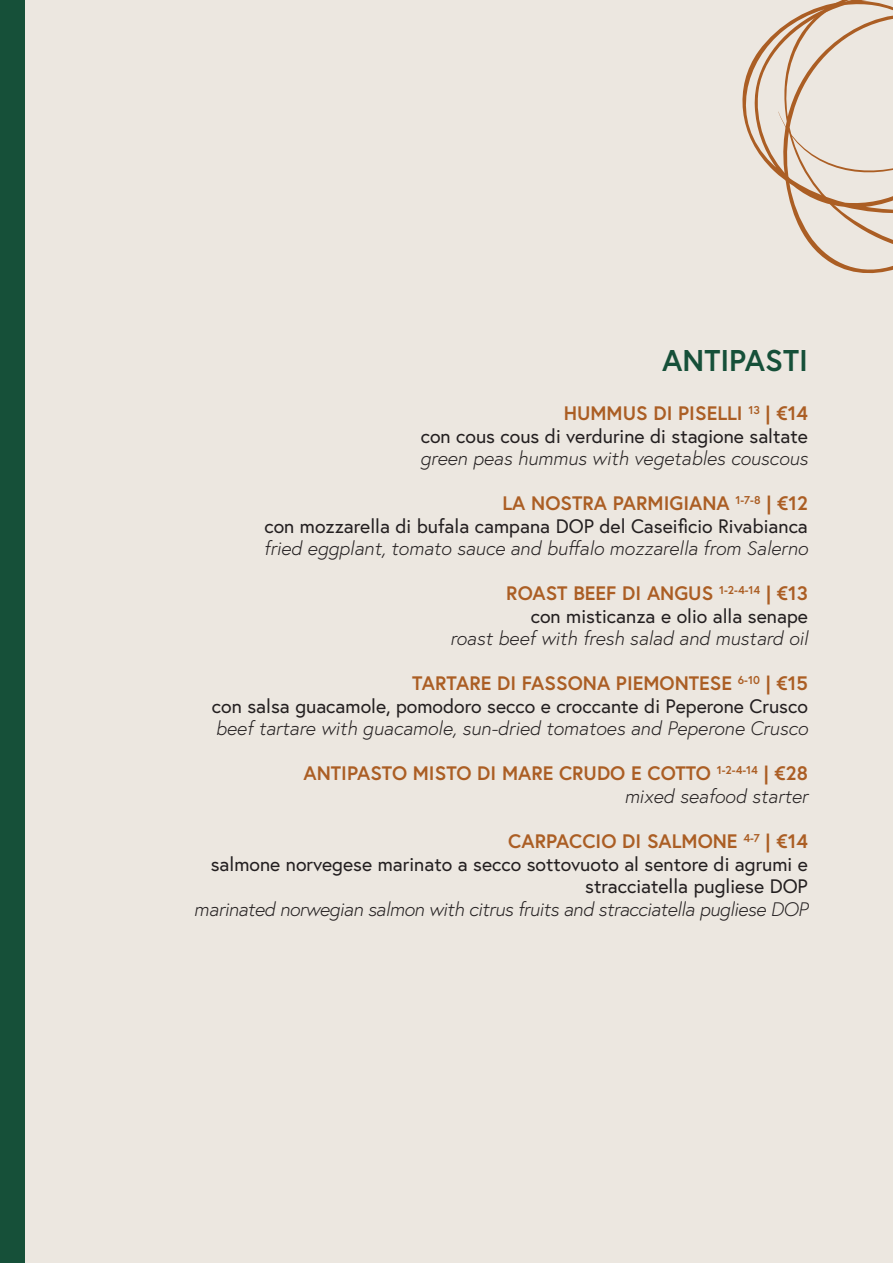
<style>
.page{position:relative;width:893px;height:1263px;background:#ece7e0}
.page>*{position:absolute;margin:0;border:0;box-sizing:border-box;transform-origin:0 0}
.t1{font:700 30px "Europa";color:#165039}
.t2{font:19.5px/22.5px "Europa";color:#231f20;text-align:right}
.t3{font:italic 300 19.5px "Europa";color:#231f20}
.t4{font:italic 300 19.5px "Europa";letter-spacing:-.02em;color:#231f20}
.t5{font:700 19.5px/22.5px "Europa";color:#ab5e24;text-align:right}
.s1{font-weight:700;color:#ab5e24}
.s2{font-weight:300;font-style:italic;color:#231f20}
</style>
<div class="page">
<div style="left:0;top:0;width:25px;height:1263px;background:#165039"></div>
<svg style="left:742px;top:0;width:151px;height:274px"></svg>
<h1 class="t1" style="left:662px;top:340px;width:147px">ANTIPASTI</h1>
<p class="t2" style="left:421px;top:402px;width:389px"><span class="s1">HUMMUS DI PISELLI</span> <sup>13</sup> <span class="s1">| €14<br></span>con cous cous di verdurine di stagione saltate</p>
<p class="t3" style="left:420px;top:446px;width:389px">green peas hummus with vegetables couscous</p>
<p class="t2" style="left:264px;top:492px;width:545px"><span class="s1">LA NOSTRA PARMIGIANA</span> <sup>1-7-8</sup> <span class="s1">| €12<br></span>con mozzarella di bufala campana DOP del Caseificio Rivabianca</p>
<p class="t3" style="left:264px;top:536px;width:546px">fried eggplant, tomato sauce and buffalo mozzarella from Salerno</p>
<p class="t2" style="left:506px;top:582px;width:303px"><span class="s1">ROAST BEEF DI ANGUS</span> <sup>1-2-4-14</sup> <span class="s1">| €13 </span>con misticanza e olio alla senape</p>
<p class="t3" style="left:450px;top:626px;width:359px">roast beef with fresh salad and mustard oil</p>
<p class="t2" style="left:212px;top:672px;width:598px"><span class="s1">TARTARE DI FASSONA PIEMONTESE</span> <sup>6-10</sup> <span class="s1">| €15<br></span>con salsa guacamole, pomodoro secco e croccante di Peperone Crusco</p>
<p class="t3" style="left:215px;top:716px;width:594px">beef tartare with guacamole, sun-dried tomatoes and Peperone Crusco</p>
<p class="t5" style="left:303px;top:762px;width:506px">ANTIPASTO MISTO DI MARE CRUDO E COTTO <sup>1-2-4-14</sup> | €28 <span class="s2">mixed seafood starter</span></p>
<p class="t2" style="left:211px;top:829px;width:599px"><span class="s1">CARPACCIO DI SALMONE</span> <sup>4-7</sup> <span class="s1">| €14<br></span>salmone norvegese marinato a secco sottovuoto al sentore di agrumi e stracciatella pugliese DOP</p>
<p class="t4" style="left:194px;top:896px;width:615px">marinated norwegian salmon with citrus fruits and stracciatella pugliese DOP</p>
</div>
